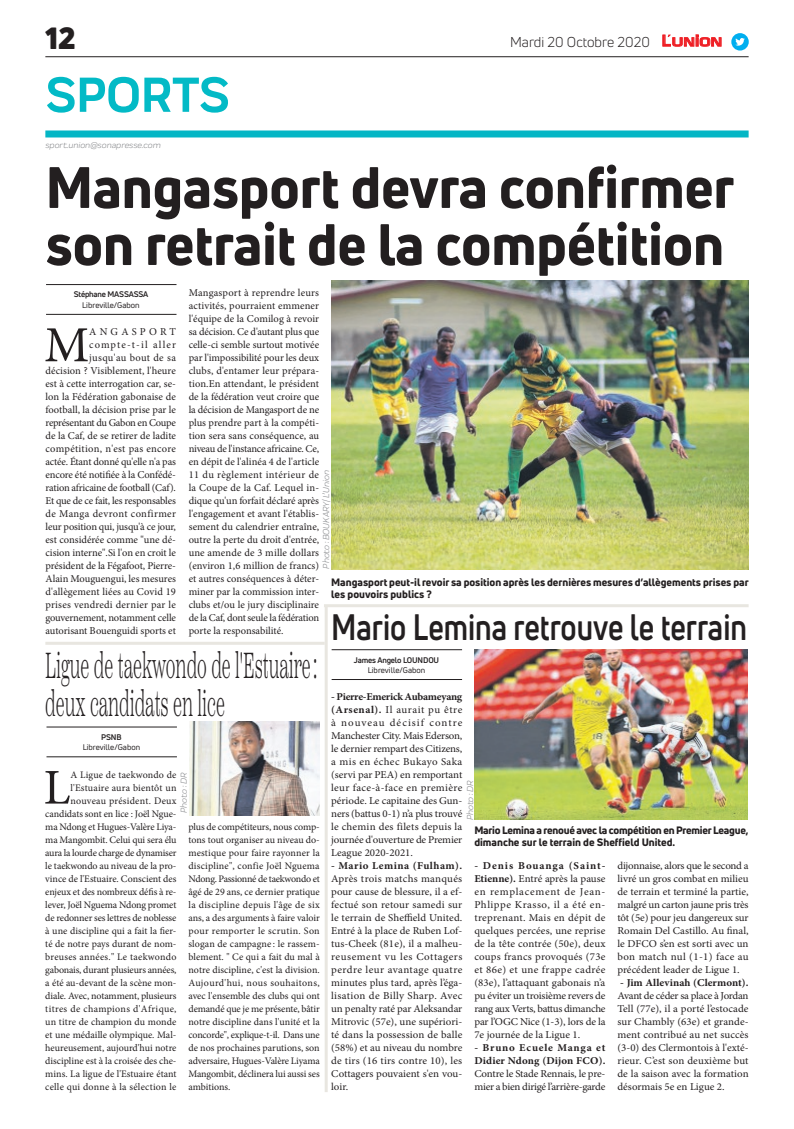
<style>
.page{position:relative;width:794px;height:1129px;background:#fff}
.page>*{position:absolute;margin:0;border:0;box-sizing:border-box;transform-origin:0 0}
.t1{font:800 57px/57px "Uni Neue";color:#231f20;scale:.96 1}
.t2{font:700 51px "Praktika";color:#03bac6}
.t3{font:50.5px "Minion Pro";color:#231f20}
.t4{font:50px "Minion Pro";color:#231f20}
.t5{font:300 36px/38px "Scotch Text";color:#231f20;scale:.48 1}
.t6{font:700 36px "Uni Neue";color:#231f20;scale:.82 1}
.t7{font:900 30px "Uni Neue";color:#231f20}
.t8{font:14px "Uni Neue";color:#231f20}
.t9{font:10.5px/13px "Minion Pro";letter-spacing:-.005em;color:#231f20;text-align:justify;scale:1.04 1}
.t10{font:10.5px/13px "Minion Pro";letter-spacing:-.005em;color:#231f20;text-align:right}
.t11{font:800 10.5px/12.6px "Uni Neue";color:#231f20}
.t12{font:800 10.5px/12.6px "Uni Neue";letter-spacing:-.02em;color:#231f20}
.t13{font:700 10.5px/13px "Minion Pro";letter-spacing:.02em;color:#231f20;scale:1.04 1}
.t14{font:10.5px/13px "Minion Pro";letter-spacing:-.025em;color:#231f20;scale:1.04 1}
.t15{font:700 10.5px "Minion Pro";letter-spacing:.04em;color:#231f20;scale:1.04 1}
.t16{font:10px/13px "Minion Pro";letter-spacing:-.005em;color:#231f20;text-align:right}
.t17{font:italic 9px "Praktika";color:#818386}
.t18{font:8px "Uni Neue";color:#231f20}
.t19{font:700 8px "Uni Neue";letter-spacing:-.02em;color:#231f20}
.s1{font-family:"Eurostile";font-weight:600;font-size:14.9px;color:#ee1d23}
.s2{font-family:"Eurostile";font-weight:600;font-size:11.4px;color:#ee1d23}
.s3{font-weight:700}
</style>
<div class="page">
<hr style="left:45px;top:56px;width:703px;height:1px;background:#231f20">
<div style="left:45px;top:130px;width:703px;height:7px;background:#04b6c5"></div>
<svg style="left:662px;top:34px;width:60px;height:13px"></svg>
<div style="left:731px;top:33px;width:17px;height:18px;background:#00aeef;border-radius:50%"></div>
<svg style="left:735px;top:38px;width:10px;height:8px"></svg>
<hr style="left:46px;top:314px;width:130px;height:1px;background:#231f20">
<hr style="left:46px;top:284px;width:130px;height:1px;background:#231f20">
<img style="left:332px;top:281px;width:416px;height:288px">
<hr style="left:332px;top:679px;width:130px;height:1px;background:#231f20">
<hr style="left:332px;top:649px;width:130px;height:1px;background:#231f20">
<img style="left:475px;top:649px;width:273px;height:170px">
<hr style="left:46px;top:756px;width:131px;height:1px;background:#231f20">
<hr style="left:46px;top:726px;width:131px;height:1px;background:#231f20">
<hr style="left:45px;top:641px;width:280px;height:3px;background:#e8e6e0">
<hr style="left:324px;top:604px;width:424px;height:3px;background:#e8e6e0">
<hr style="left:325px;top:605px;width:3px;height:486px;background:#e8e6e0">
<img style="left:189px;top:721px;width:131px;height:94px">
<h3 class="t7" style="left:45px;top:17px;width:32px">12</h3>
<h2 class="t2" style="left:46px;top:54px;width:185px">SPORTS</h2>
<p class="t17" style="left:45px;top:139px;width:117px">sport.union@sonapresse.com</p>
<h3 class="t8" style="left:510px;top:33px;width:213px">Mardi 20 Octobre 2020 <span class="s1">L</span><span class="s2">UNION</span></h3>
<h1 class="t1" style="left:46px;top:158px;width:719px">Mangasport devra confirmer son retrait de la compétition</h1>
<p class="t19" style="left:74px;top:289px;width:76px">Stéphane MASSASSA</p>
<p class="t18" style="left:82px;top:300px;width:59px">Libreville/Gabon</p>
<p class="t10" style="left:189px;top:286px;width:132px;text-align:justify">Mangasport à reprendre leurs activités, pourraient emmener l'équipe de la Comilog à revoir sa décision. Ce d'autant plus que celle-ci semble surtout motivée par l'impossibilité pour les deux clubs, d'entamer leur prépara&shy;tion.En attendant, le président de la fédération veut croire que la décision de Mangasport de ne plus prendre part à la compéti&shy;tion sera sans conséquence, au niveau de l'instance africaine. Ce, en dépit de l'alinéa 4 de l'article 11 du règlement intérieur de la Coupe de la Caf. Lequel in&shy;dique qu'un forfait déclaré après l'engagement et avant l'établis&shy;sement du calendrier entraîne, outre la perte du droit d'entrée, une amende de 3 mille dollars (environ 1,6 million de francs) et autres conséquences à déter&shy;miner par la commission inter&shy;clubs et/ou le jury disciplinaire de la Caf, dont seule la fédération porte la responsabilité.</p>
<p class="t10" style="left:46px;top:325px;width:132px">ANGASPORT compte-t-il aller<br>jusqu'au bout de sa<br>décision ? Visiblement, l'heure est à cette interrogation car, se&shy;lon la Fédération gabonaise de football, la décision prise par le représentant du Gabon en Coupe de la Caf, de se retirer de ladite compétition, n'est pas encore actée. Étant donné qu'elle n'a pas encore été notifiée à la Confédé&shy;ration africaine de football (Caf).<br>Et que de ce fait, les responsables de Manga devront confirmer leur position qui, jusqu'à ce jour, est considérée comme "une dé&shy;cision interne".Si l'on en croit le président de la Fégafoot, Pierre-<br>Alain Mouguengui, les mesures d'allègement liées au Covid 19 prises vendredi dernier par le gouvernement, notamment celle autorisant Bouenguidi sports et</p>
<h3 class="t3" style="left:44px;top:311px;width:46px">M</h3>
<p class="t17" style="left:320px;top:568px;width:100px;rotate:-90deg">Photo : BOUKARY/ L’Union</p>
<p class="t11" style="left:331px;top:575px;width:419px">Mangasport peut-il revoir sa position après les dernières mesures d’allègements prises par les pouvoirs publics ?</p>
<h3 class="t6" style="left:331px;top:604px;width:508px">Mario Lemina retrouve le terrain</h3>
<p class="t19" style="left:354px;top:654px;width:87px">James Angelo LOUNDOU</p>
<p class="t18" style="left:368px;top:665px;width:59px">Libreville/Gabon</p>
<h3 class="t5" style="left:45px;top:646px;width:568px">Ligue de taekwondo de l'Estuaire: deux candidats en lice</h3>
<p class="t19" style="left:101px;top:732px;width:22px">PSNB</p>
<p class="t18" style="left:83px;top:742px;width:59px">Libreville/Gabon</p>
<p class="t17" style="left:177px;top:812px;width:41px;rotate:-90deg">Photo : DR</p>
<p class="t9" style="left:331px;top:689px;width:128px"><span class="s3">- Pierre-Emerick Aubameyang (Arsenal).</span> Il aurait pu être à nouveau décisif contre Manchester City. Mais Ederson, le dernier rempart des Citizens, a mis en échec Bukayo Saka (servi par PEA) en remportant leur face-à-face en première période. Le capitaine des Gun&shy;ners (battus 0-1) n’a plus trouvé le chemin des filets depuis la journée d'ouverture de Premier League 2020-2021.</p>
<p class="t15" style="left:331px;top:857px;width:128px">- Mario Lemina (Fulham).</p>
<p class="t9" style="left:331px;top:871px;width:128px">Après trois matchs manqués pour cause de blessure, il a ef&shy;fectué son retour samedi sur le terrain de Sheffield United.<br>Entré à la place de Ruben Lof&shy;tus-Cheek (81e), il a malheu&shy;reusement vu les Cottagers perdre leur avantage quatre minutes plus tard, après l’éga&shy;lisation de Billy Sharp. Avec un penalty raté par Aleksandar Mitrovic (57e), une supériori&shy;té dans la possession de balle (58%) et au niveau du nombre de tirs (16 tirs contre 10), les Cottagers pouvaient s'en vou&shy;loir.</p>
<p class="t16" style="left:45px;top:767px;width:133px">A Ligue de taekwondo de l'Estuaire aura bientôt un nouveau président. Deux candidats sont en lice : Joël Ngue&shy;ma Ndong et Hugues-Valère Liya&shy;ma Mangombit. Celui qui sera élu aura la lourde charge de dynamiser le taekwondo au niveau de la pro&shy;vince de l'Estuaire. Conscient des enjeux et des nombreux défis à re&shy;lever, Joël Nguema Ndong promet de redonner ses lettres de noblesse à une discipline qui a fait la fier&shy;té de notre pays durant de nom&shy;breuses années." Le taekwondo gabonais, durant plusieurs années, a été au-devant de la scène mon&shy;diale. Avec, notamment, plusieurs titres de champions d'Afrique, un titre de champion du monde et une médaille olympique. Mal&shy;heureusement, aujourd'hui notre discipline est à la croisée des che&shy;mins. La ligue de l'Estuaire étant celle qui donne à la sélection le</p>
<h3 class="t4" style="left:43px;top:754px;width:28px">L</h3>
<p class="t17" style="left:464px;top:820px;width:41px;rotate:-90deg">Photo : DR</p>
<p class="t16" style="left:188px;top:819px;width:133px;text-align:justify">plus de compétiteurs, nous comp&shy;tons tout organiser au niveau do&shy;mestique pour faire rayonner la discipline", confie Joël Nguema Ndong. Passionné de taekwondo et âgé de 29 ans, ce dernier pratique la discipline depuis l'âge de six ans, a des arguments à faire valoir pour remporter le scrutin. Son slogan de campagne : le rassem&shy;blement. " Ce qui a fait du mal à notre discipline, c'est la division.<br>Aujourd'hui, nous souhaitons, avec l'ensemble des clubs qui ont demandé que je me présente, bâtir notre discipline dans l'unité et la concorde", explique-t-il. Dans une de nos prochaines parutions, son adversaire, Hugues-Valère Liyama Mangombit, déclinera lui aussi ses ambitions.</p>
<p class="t12" style="left:474px;top:823px;width:275px">Mario Lemina a renoué avec la compétition en Premier League, dimanche sur le terrain de Sheffield United.</p>
<p class="t9" style="left:474px;top:858px;width:128px"><span class="s3">- Denis Bouanga (Saint-Etienne).</span> Entré après la pause en remplacement de Jean-Phlippe Krasso, il a été en&shy;treprenant. Mais en dépit de quelques percées, une reprise de la tête contrée (50e), deux coups francs provoqués (73e et 86e) et une frappe cadrée (83e), l’attaquant gabonais n’a pu éviter un troisième revers de rang aux Verts, battus dimanche par l’OGC Nice (1-3), lors de la 7e journée de la Ligue 1.</p>
<p class="t13" style="left:474px;top:1040px;width:128px">- Bruno Ecuele Manga et<br>Didier Ndong (Dijon FCO).</p>
<p class="t14" style="left:474px;top:1066px;width:128px">Contre le Stade Rennais, le pre&shy;mier a bien dirigé l’arrière-garde</p>
<p class="t9" style="left:617px;top:858px;width:128px">dijonnaise, alors que le second a livré un gros combat en milieu de terrain et terminé la partie, malgré un carton jaune pris très tôt (5e) pour jeu dangereux sur Romain Del Castillo. Au final, le DFCO s’en est sorti avec un bon match nul (1-1) face au précédent leader de Ligue 1.</p>
<p class="t13" style="left:620px;top:975px;width:125px">- Jim Allevinah (Clermont).</p>
<p class="t9" style="left:617px;top:988px;width:128px">Avant de céder sa place à Jordan Tell (77e), il a porté l’estocade sur Chambly (63e) et grande&shy;ment contribué au net succès (3-0) des Clermontois à l'exté&shy;rieur. C’est son deuxième but de la saison avec la formation désormais 5e en Ligue 2.</p>
</div>
